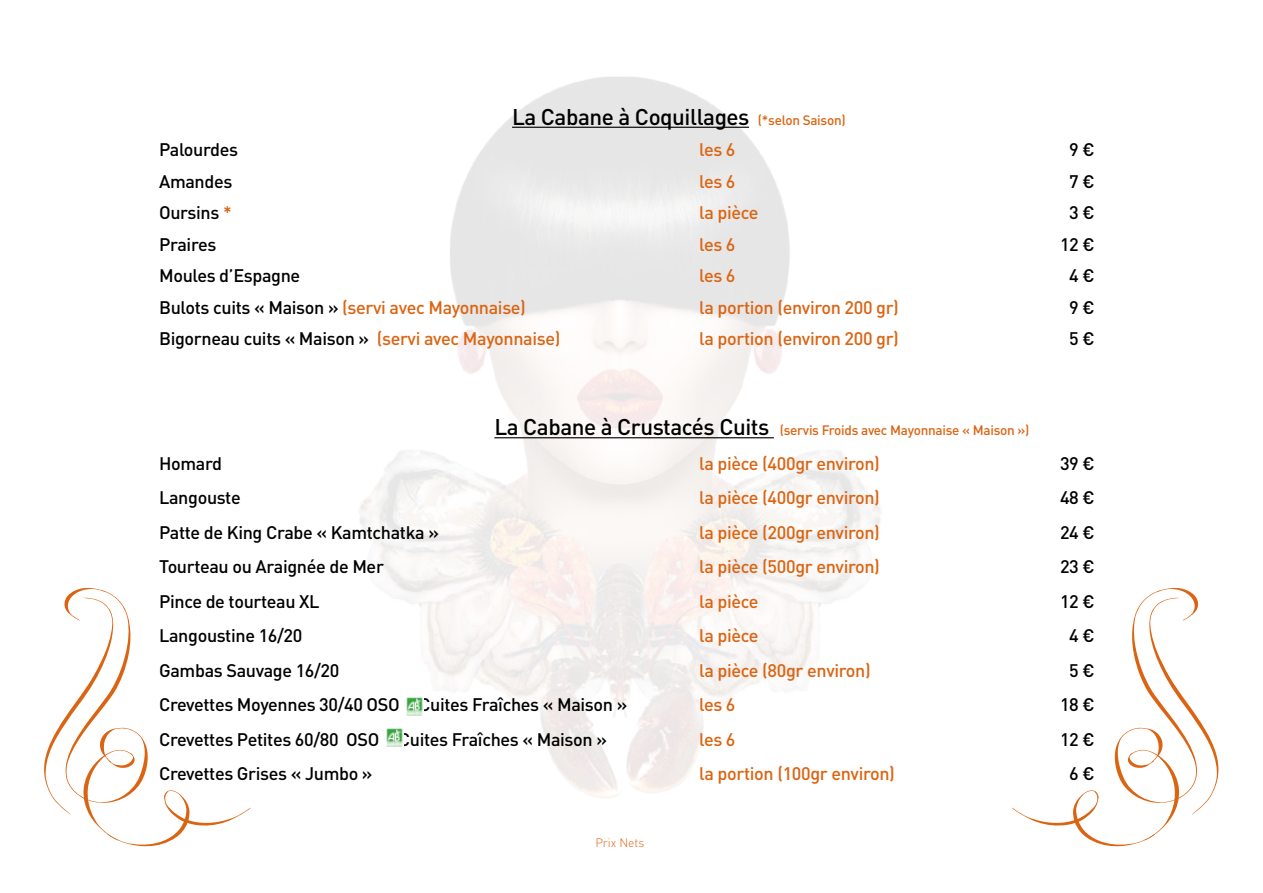
<style>
.page{position:relative;width:1263px;height:893px;background:#fff}
.page>*{position:absolute;margin:0;border:0;box-sizing:border-box;transform-origin:0 0}
.t1{font:500 22.5px "DIN Pro";letter-spacing:-.02em;color:#000}
.t2{font:500 18px "DIN Pro";letter-spacing:-.02em;color:#000}
.t3{font:500 18px "DIN Pro";letter-spacing:-.02em;color:#db6412}
.t4{font:500 13.5px "DIN Pro";letter-spacing:-.02em;color:#db6412}
.t5{font:300 12px "DIN Pro";color:#db6412}
.s1{font-size:13.5px;color:#db6412}
.s2{color:#db6412}
.s3{color:#000}
.s4{font-size:22.5px;color:#000}
</style>
<div class="page">
<svg style="left:44px;top:587px;width:207px;height:260px"></svg>
<svg style="left:1012px;top:587px;width:207px;height:260px"></svg>
<hr style="left:512px;top:127px;width:237px;height:1px;background:#000">
<hr style="left:494px;top:437px;width:280px;height:1px;background:#000">
<img style="left:406px;top:697px;width:17px;height:18px">
<img style="left:386px;top:728px;width:17px;height:18px">
<p class="t1" style="left:512px;top:102px;width:335px">La Cabane à Coquillages <span class="s1">(*selon Saison)</span></p>
<p class="t2" style="left:159px;top:138px;width:80px">Palourdes</p>
<p class="t3" style="left:699px;top:138px;width:38px">les 6</p>
<p class="t2" style="left:1069px;top:138px;width:27px">9 €</p>
<p class="t2" style="left:159px;top:170px;width:75px">Amandes</p>
<p class="t3" style="left:699px;top:170px;width:38px">les 6</p>
<p class="t2" style="left:1069px;top:170px;width:27px">7 €</p>
<p class="t2" style="left:159px;top:201px;width:74px">Oursins <span class="s2">*</span></p>
<p class="t3" style="left:699px;top:201px;width:61px">la pièce</p>
<p class="t2" style="left:1069px;top:201px;width:27px">3 €</p>
<p class="t2" style="left:159px;top:233px;width:59px">Praires</p>
<p class="t3" style="left:699px;top:233px;width:38px">les 6</p>
<p class="t2" style="left:1060px;top:233px;width:36px">12 €</p>
<p class="t2" style="left:159px;top:264px;width:143px">Moules d’Espagne</p>
<p class="t3" style="left:699px;top:264px;width:38px">les 6</p>
<p class="t2" style="left:1069px;top:264px;width:27px">4 €</p>
<p class="t3" style="left:159px;top:296px;width:368px"><span class="s3">Bulots cuits « Maison »</span> (servi avec Mayonnaise)</p>
<p class="t3" style="left:699px;top:296px;width:201px">la portion (environ 200 gr)</p>
<p class="t2" style="left:1069px;top:296px;width:27px">9 €</p>
<p class="t2" style="left:159px;top:327px;width:403px">Bigorneau cuits « Maison » <span class="s2">(servi avec Mayonnaise)</span></p>
<p class="t3" style="left:699px;top:327px;width:201px">la portion (environ 200 gr)</p>
<p class="t2" style="left:1069px;top:327px;width:27px">5 €</p>
<p class="t4" style="left:494px;top:422px;width:537px"><span class="s4">La Cabane à Crustacés Cuits</span> (servis Froids avec Mayonnaise « Maison »)</p>
<p class="t2" style="left:159px;top:452px;width:64px">Homard</p>
<p class="t3" style="left:699px;top:452px;width:182px">la pièce (400gr environ)</p>
<p class="t2" style="left:1060px;top:452px;width:36px">39 €</p>
<p class="t2" style="left:159px;top:486px;width:83px">Langouste</p>
<p class="t3" style="left:699px;top:486px;width:182px">la pièce (400gr environ)</p>
<p class="t2" style="left:1060px;top:486px;width:36px">48 €</p>
<p class="t2" style="left:159px;top:521px;width:281px">Patte de King Crabe « Kamtchatka »</p>
<p class="t3" style="left:699px;top:521px;width:182px">la pièce (200gr environ)</p>
<p class="t2" style="left:1060px;top:521px;width:36px">24 €</p>
<p class="t2" style="left:159px;top:555px;width:226px">Tourteau ou Araignée de Mer</p>
<p class="t3" style="left:699px;top:555px;width:182px">la pièce (500gr environ)</p>
<p class="t2" style="left:1060px;top:555px;width:36px">23 €</p>
<p class="t2" style="left:159px;top:590px;width:162px">Pince de tourteau XL</p>
<p class="t3" style="left:699px;top:590px;width:61px">la pièce</p>
<p class="t2" style="left:1060px;top:590px;width:36px">12 €</p>
<p class="t2" style="left:159px;top:624px;width:145px">Langoustine 16/20</p>
<p class="t3" style="left:699px;top:624px;width:61px">la pièce</p>
<p class="t2" style="left:1069px;top:624px;width:27px">4 €</p>
<p class="t2" style="left:159px;top:659px;width:182px">Gambas Sauvage 16/20</p>
<p class="t3" style="left:699px;top:659px;width:173px">la pièce (80gr environ)</p>
<p class="t2" style="left:1069px;top:659px;width:27px">5 €</p>
<p class="t2" style="left:159px;top:693px;width:470px">Crevettes Moyennes 30/40 OSO Cuites Fraîches « Maison »</p>
<p class="t3" style="left:699px;top:693px;width:38px">les 6</p>
<p class="t2" style="left:1060px;top:693px;width:36px">18 €</p>
<p class="t2" style="left:159px;top:728px;width:449px">Crevettes Petites 60/80 OSO Cuites Fraîches « Maison »</p>
<p class="t3" style="left:699px;top:728px;width:38px">les 6</p>
<p class="t2" style="left:1060px;top:728px;width:36px">12 €</p>
<p class="t2" style="left:159px;top:762px;width:215px">Crevettes Grises « Jumbo »</p>
<p class="t3" style="left:699px;top:762px;width:197px">la portion (100gr environ)</p>
<p class="t2" style="left:1069px;top:762px;width:27px">6 €</p>
<p class="t5" style="left:595px;top:835px;width:50px">Prix Nets</p>
</div>
